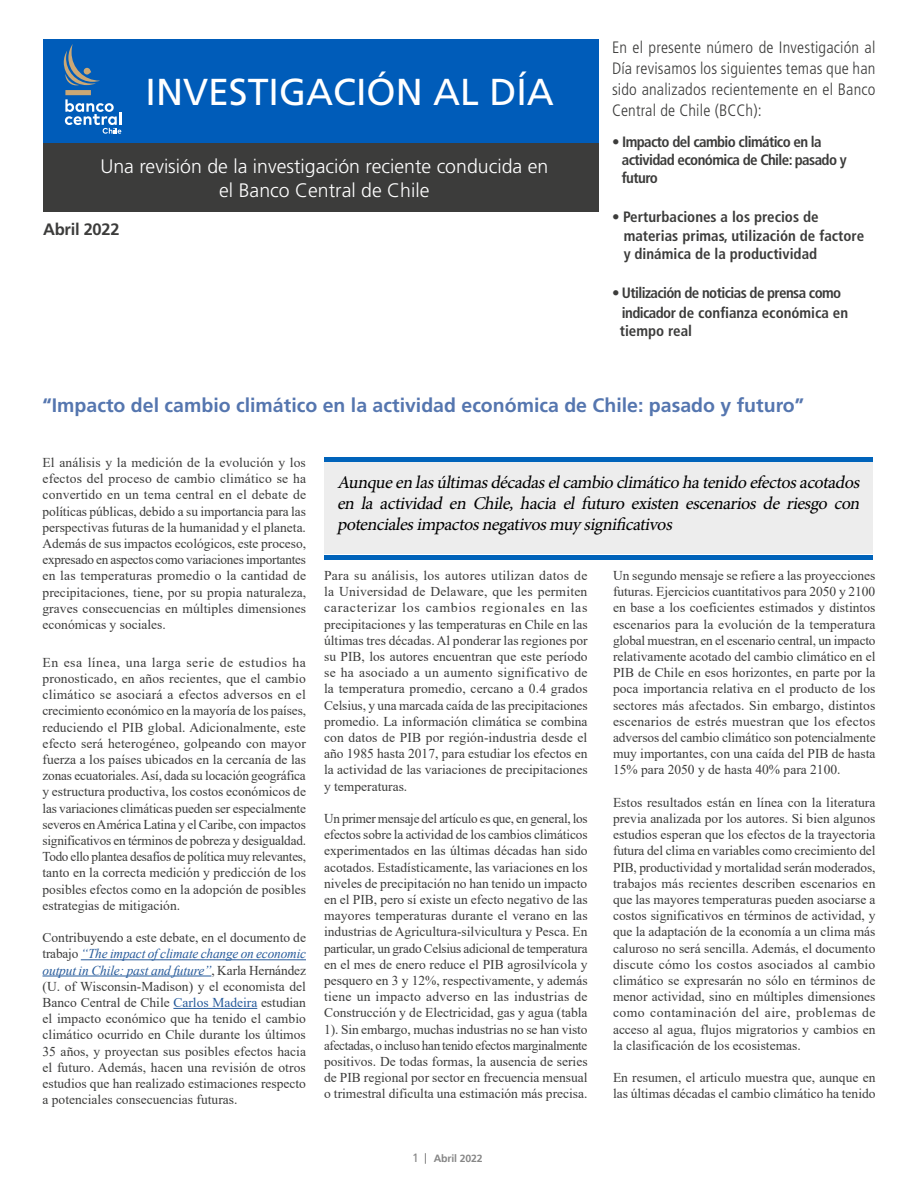
<style>
.page{position:relative;width:918px;height:1188px;background:#fff}
.page>*{position:absolute;margin:0;border:0;box-sizing:border-box;transform-origin:0 0}
.t1{font:37.5px "Frutiger LT Std";color:#fff}
.t2{font:700 19.5px "Frutiger LT Std";color:#5576af}
.t3{font:300 19.5px/24px "Frutiger LT Std";color:#fff;text-align:center}
.t4{font:italic 18px/21px "Minion Pro";color:#000;text-align:justify}
.t5{font:300 condensed 16.5px/21px "Frutiger LT Std";letter-spacing:.01em;color:#3c3c3b;text-align:justify}
.t6{font:700 16.5px "Frutiger LT Std";letter-spacing:-.015em;color:#3c3c3b}
.t7{font:700 condensed 15px/18px "Frutiger LT Std";letter-spacing:-.04em;color:#3c3c3b}
.t8{font:700 condensed 15px/19.5px "Frutiger LT Std";letter-spacing:-.01em;color:#3c3c3b}
.t9{font:13.5px/16.2px "Times New Roman";color:#3c3c3b;text-align:justify}
.t10{font:12px "Frutiger LT";color:#878787}
.t11{font:700 10.5px "Frutiger LT";letter-spacing:-.015em;color:#878787}
.s1{font-weight:400}
.s2{font-style:italic;color:#275b9b}
.s3{color:#275b9b}
</style>
<div class="page">
<div style="left:43px;top:39px;width:555px;height:106px;background:#005cb9"></div>
<div style="left:43px;top:144px;width:555px;height:68px;background:#3c3c3b"></div>
<hr style="left:81px;top:959px;width:225px;height:1px;background:#275b9b">
<hr style="left:43px;top:976px;width:168px;height:1px;background:#275b9b">
<hr style="left:173px;top:1008px;width:84px;height:1px;background:#275b9b">
<div style="left:324px;top:460px;width:548px;height:94px;background:#ededed"></div>
<hr style="left:324px;top:458px;width:548px;height:4px;background:#0063ba">
<div style="left:324px;top:555px;width:548px;height:5px;background:#0063ba"></div>
<svg style="left:64px;top:44px;width:57px;height:90px"></svg>
<h1 class="t1" style="left:146px;top:70px;width:410px">INVESTIGACIÓN AL DÍA</h1>
<h2 class="t3" style="left:100px;top:154px;width:449px">Una revisión de la investigación reciente conducida en el Banco Central de Chile</h2>
<p class="t6" style="left:43px;top:220px;width:78px">Abril 2022</p>
<p class="t5" style="left:612px;top:37px;width:265px">En el presente número de Investigación al Día revisamos los siguientes temas que han sido analizados recientemente en el Banco Central de Chile (BCCh):</p>
<p class="t7" style="left:622px;top:132px;width:226px;text-indent:-10px">• Impacto del cambio climático en la actividad económica de Chile: pasado y futuro</p>
<p class="t8" style="left:624px;top:207px;width:242px;text-indent:-12px"><span class="s1">•</span> Perturbaciones a los precios de materias primas, utilización de factore</p>
<p class="t8" style="left:624px;top:244px;width:195px">y dinámica de la productividad</p>
<p class="t7" style="left:622px;top:283px;width:228px;line-height:19.5px;text-indent:-10px"><span class="s1">•</span> Utilización de noticias de prensa como indicador de confianza económica en</p>
<p class="t8" style="left:620px;top:321px;width:74px">tiempo real</p>
<h2 class="t2" style="left:43px;top:394px;width:763px">“Impacto del cambio climático en la actividad económica de Chile: pasado y futuro”</h2>
<p class="t9" style="left:43px;top:454px;width:265px">El análisis y la medición de la evolución y los efectos del proceso de cambio climático se ha convertido en un tema central en el debate de políticas públicas, debido a su importancia para las perspectivas futuras de la humanidad y el planeta.<br>Además de sus impactos ecológicos, este proceso, expresado en aspectos como variaciones importantes en las temperaturas promedio o la cantidad de precipitaciones, tiene, por su propia naturaleza, graves consecuencias en múltiples dimensiones económicas y sociales.</p>
<p class="t9" style="left:43px;top:654px;width:265px">En esa línea, una larga serie de estudios ha pronosticado, en años recientes, que el cambio climático se asociará a efectos adversos en el crecimiento económico en la mayoría de los países, reduciendo el PIB global. Adicionalmente, este efecto será heterogéneo, golpeando con mayor fuerza a los países ubicados en la cercanía de las zonas ecuatoriales. Así, dada su locación geográfica y estructura productiva, los costos económicos de las variaciones climáticas pueden ser especialmente severos en América Latina y el Caribe, con impactos significativos en términos de pobreza y desigualdad.<br>Todo ello plantea desafíos de política muy relevantes, tanto en la correcta medición y predicción de los posibles efectos como en la adopción de posibles estrategias de mitigación.</p>
<p class="t9" style="left:43px;top:929px;width:265px">Contribuyendo a este debate, en el documento de trabajo <span class="s2">“The impact of climate change on economic output in Chile: past and future”</span>, Karla Hernández (U. of Wisconsin-Madison) y el economista del Banco Central de Chile <span class="s3">Carlos Madeira</span> estudian el impacto económico que ha tenido el cambio climático ocurrido en Chile durante los últimos 35 años, y proyectan sus posibles efectos hacia el futuro. Además, hacen una revisión de otros estudios que han realizado estimaciones respecto a potenciales consecuencias futuras.</p>
<h3 class="t4" style="left:337px;top:472px;width:528px">Aunqueen lasúltimasdécadaselcambioclimáticohatenidoefectosacotados en la actividad en Chile, hacia el futuro existen escenarios de riesgo con potencialesimpactosnegativosmuysignificativos</h3>
<p class="t9" style="left:324px;top:567px;width:265px">Para su análisis, los autores utilizan datos de la Universidad de Delaware, que les permiten caracterizar los cambios regionales en las precipitaciones y las temperaturas en Chile en las últimas tres décadas. Al ponderar las regiones por su PIB, los autores encuentran que este período se ha asociado a un aumento significativo de la temperatura promedio, cercano a 0.4 grados Celsius, y una marcada caída de las precipitaciones promedio. La información climática se combina con datos de PIB por región-industria desde el año 1985 hasta 2017, para estudiar los efectos en la actividad de las variaciones de precipitaciones y temperaturas.</p>
<p class="t9" style="left:324px;top:810px;width:265px">Un primer mensaje del artículo es que, en general, los efectos sobre la actividad de los cambios climáticos experimentados en las últimas décadas han sido acotados. Estadísticamente, las variaciones en los niveles de precipitación no han tenido un impacto en el PIB, pero sí existe un efecto negativo de las mayores temperaturas durante el verano en las industrias de Agricultura-silvicultura y Pesca. En particular, un grado Celsius adicional de temperatura en el mes de enero reduce el PIB agrosilvícola y pesquero en 3 y 12%, respectivamente, y además tiene un impacto adverso en las industrias de Construcción y de Electricidad, gas y agua (tabla 1). Sin embargo, muchas industrias no se han visto afectadas, o incluso han tenido efectos marginalmente positivos. De todas formas, la ausencia de series de PIB regional por sector en frecuencia mensual o trimestral dificulta una estimación más precisa.</p>
<p class="t9" style="left:613px;top:567px;width:264px">Un segundo mensaje se refiere a las proyecciones futuras. Ejercicios cuantitativos para 2050 y 2100 en base a los coeficientes estimados y distintos escenarios para la evolución de la temperatura global muestran, en el escenario central, un impacto relativamente acotado del cambio climático en el PIB de Chile en esos horizontes, en parte por la poca importancia relativa en el producto de los sectores más afectados. Sin embargo, distintos escenarios de estrés muestran que los efectos adversos del cambio climático son potencialmente muy importantes, con una caída del PIB de hasta 15% para 2050 y de hasta 40% para 2100.</p>
<p class="t9" style="left:613px;top:794px;width:264px">Estos resultados están en línea con la literatura previa analizada por los autores. Si bien algunos estudios esperan que los efectos de la trayectoria futura del clima en variables como crecimiento del PIB, productividad y mortalidad serán moderados, trabajos más recientes describen escenarios en que las mayores temperaturas pueden asociarse a costos significativos en términos de actividad, y que la adaptación de la economía a un clima más caluroso no será sencilla. Además, el documento discute cómo los costos asociados al cambio climático se expresarán no sólo en términos de menor actividad, sino en múltiples dimensiones como contaminación del aire, problemas de acceso al agua, flujos migratorios y cambios en la clasificación de los ecosistemas.</p>
<p class="t9" style="left:613px;top:1069px;width:264px">En resumen, el articulo muestra que, aunque en las últimas décadas el cambio climático ha tenido</p>
<p class="t10" style="left:412px;top:1151px;width:8px">1</p>
<p class="t11" style="left:434px;top:1152px;width:50px">Abril 2022</p>
</div>
